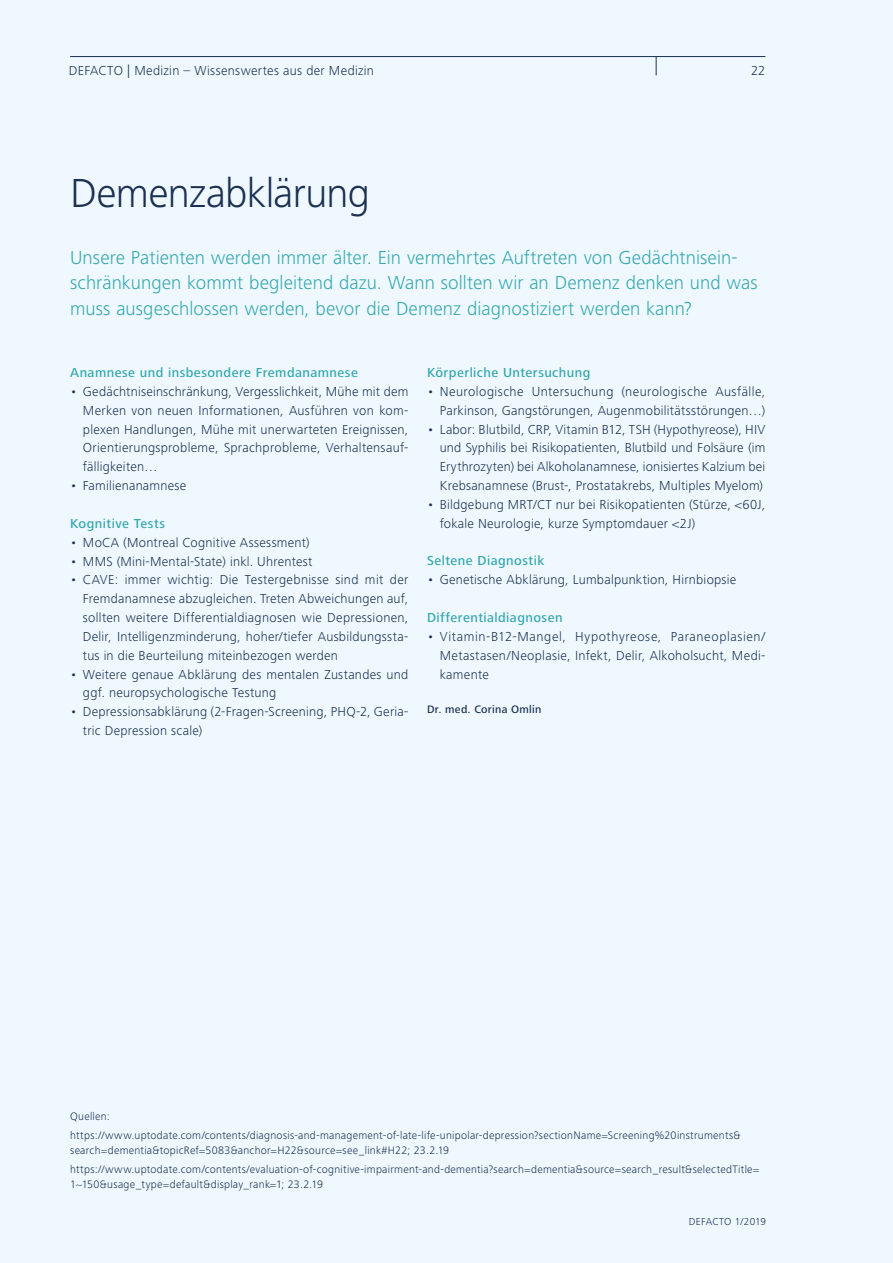
<style>
.page{position:relative;width:893px;height:1263px;background:#eef8fe}
.page>*{position:absolute;margin:0;border:0;box-sizing:border-box;transform-origin:0 0}
.t1{font:300 42px "Frutiger Next LT";letter-spacing:-.015em;color:#1c3053}
.t2{font:300 19.5px/25.5px "Frutiger Next LT";color:#34a7b0}
.t3{font:300 13.5px/18.9px "Frutiger Next LT";letter-spacing:.02em;color:#1c3053;text-align:justify}
.t4{font:500 13.5px "Frutiger Next LT";letter-spacing:.035em;color:#34a7b0}
.t5{font:300 11.25px/19.2px "Frutiger Next LT";letter-spacing:.025em;color:#1c3053}
.t6{font:500 11.25px "Frutiger Next LT";letter-spacing:.025em;color:#1c3053}
.t7{font:300 10.5px "Frutiger Next LT";letter-spacing:.015em;color:#1c3053}
</style>
<div class="page">
<svg style="left:656px;top:57px;width:1px;height:18px"></svg>
<hr style="left:70px;top:56px;width:695px;height:1px;background:#1c3053">
<p class="t3" style="left:69px;top:62px;width:307px">DEFACTO | Medizin – Wissenswertes aus der Medizin</p>
<p class="t3" style="left:751px;top:62px;width:16px">22</p>
<h1 class="t1" style="left:70px;top:170px;width:301px">Demenzabklärung</h1>
<p class="t2" style="left:70px;top:245px;width:689px">Unsere Patienten werden immer älter. Ein vermehrtes Auftreten von Gedächtnisein&shy;schränkungen kommt begleitend dazu. Wann sollten wir an Demenz denken und was muss ausgeschlossen werden, bevor die Demenz diagnostiziert werden kann?</p>
<p class="t4" style="left:70px;top:365px;width:289px">Anamnese und insbesondere Fremdanamnese</p>
<p class="t3" style="left:83px;top:382px;width:327px;text-indent:-13px">• Gedächtniseinschränkung, Vergesslichkeit, Mühe mit dem Merken von neuen Informationen, Ausführen von kom&shy;plexen Handlungen, Mühe mit unerwarteten Ereignissen, Orientierungsprobleme, Sprachprobleme, Verhaltensauf&shy;fälligkeiten…</p>
<p class="t3" style="left:70px;top:476px;width:118px">• Familienanamnese</p>
<p class="t4" style="left:70px;top:516px;width:96px">Kognitive Tests</p>
<p class="t3" style="left:70px;top:533px;width:241px">• MoCA (Montreal Cognitive Assessment)</p>
<p class="t3" style="left:70px;top:552px;width:244px">• MMS (Mini-Mental-State) inkl. Uhrentest</p>
<p class="t3" style="left:83px;top:570px;width:327px;text-indent:-13px">• CAVE: immer wichtig: Die Testergebnisse sind mit der Fremdanamnese abzugleichen. Treten Abweichungen auf, sollten weitere Differentialdiagnosen wie Depressionen, Delir, Intelligenzminderung, hoher/tiefer Ausbildungssta&shy;tus in die Beurteilung miteinbezogen werden</p>
<p class="t3" style="left:83px;top:665px;width:327px;text-indent:-13px">• Weitere genaue Abklärung des mentalen Zustandes und ggf. neuropsychologische Testung</p>
<p class="t3" style="left:83px;top:702px;width:327px;text-indent:-13px">• Depressionsabklärung (2-Fragen-Screening, PHQ-2, Geria&shy;tric Depression scale)</p>
<p class="t4" style="left:427px;top:365px;width:165px">Körperliche Untersuchung</p>
<p class="t3" style="left:427px;top:382px;width:340px;text-align:right">• Neurologische Untersuchung (neurologische Ausfälle,<br>Parkinson, Gangstörungen, Augenmobilitätsstörungen…)</p>
<p class="t3" style="left:440px;top:420px;width:327px;text-indent:-13px">• Labor: Blutbild, CRP, Vitamin B12, TSH (Hypothyreose), HIV und Syphilis bei Risikopatienten, Blutbild und Folsäure (im Erythrozyten) bei Alkoholanamnese, ionisiertes Kalzium bei Krebsanamnese (Brust-, Prostatakrebs, Multiples Myelom)</p>
<p class="t3" style="left:440px;top:495px;width:327px;text-indent:-13px">• Bildgebung MRT/CT nur bei Risikopatienten (Stürze, &lt;60J, fokale Neurologie, kurze Symptomdauer &lt;2J)</p>
<p class="t4" style="left:427px;top:553px;width:119px">Seltene Diagnostik</p>
<p class="t3" style="left:427px;top:570px;width:311px">• Genetische Abklärung, Lumbalpunktion, Hirnbiopsie</p>
<p class="t4" style="left:427px;top:610px;width:137px">Differentialdiagnosen</p>
<p class="t3" style="left:440px;top:627px;width:327px;text-indent:-13px">• Vitamin-B12-Mangel, Hypothyreose, Paraneoplasien/ Metastasen/Neoplasie, Infekt, Delir, Alkoholsucht, Medi&shy;kamente</p>
<p class="t6" style="left:427px;top:702px;width:116px">Dr. med. Corina Omlin</p>
<p class="t5" style="left:70px;top:1106px;width:672px">Quellen: https://www.uptodate.com/contents/diagnosis-and-management-of-late-life-unipolar-depression?sectionName=Screening%20instruments&amp;</p>
<p class="t5" style="left:70px;top:1140px;width:690px">search=dementia&amp;topicRef=5083&amp;anchor=H22&amp;source=see_link#H22; 23.2.19 https://www.uptodate.com/contents/evaluation-of-cognitive-impairment-and-dementia?search=dementia&amp;source=search_result&amp;selectedTitle=</p>
<p class="t5" style="left:70px;top:1175px;width:255px">1~150&amp;usage_type=default&amp;display_rank=1; 23.2.19</p>
<p class="t7" style="left:689px;top:1216px;width:79px">DEFACTO 1/2019</p>
</div>
